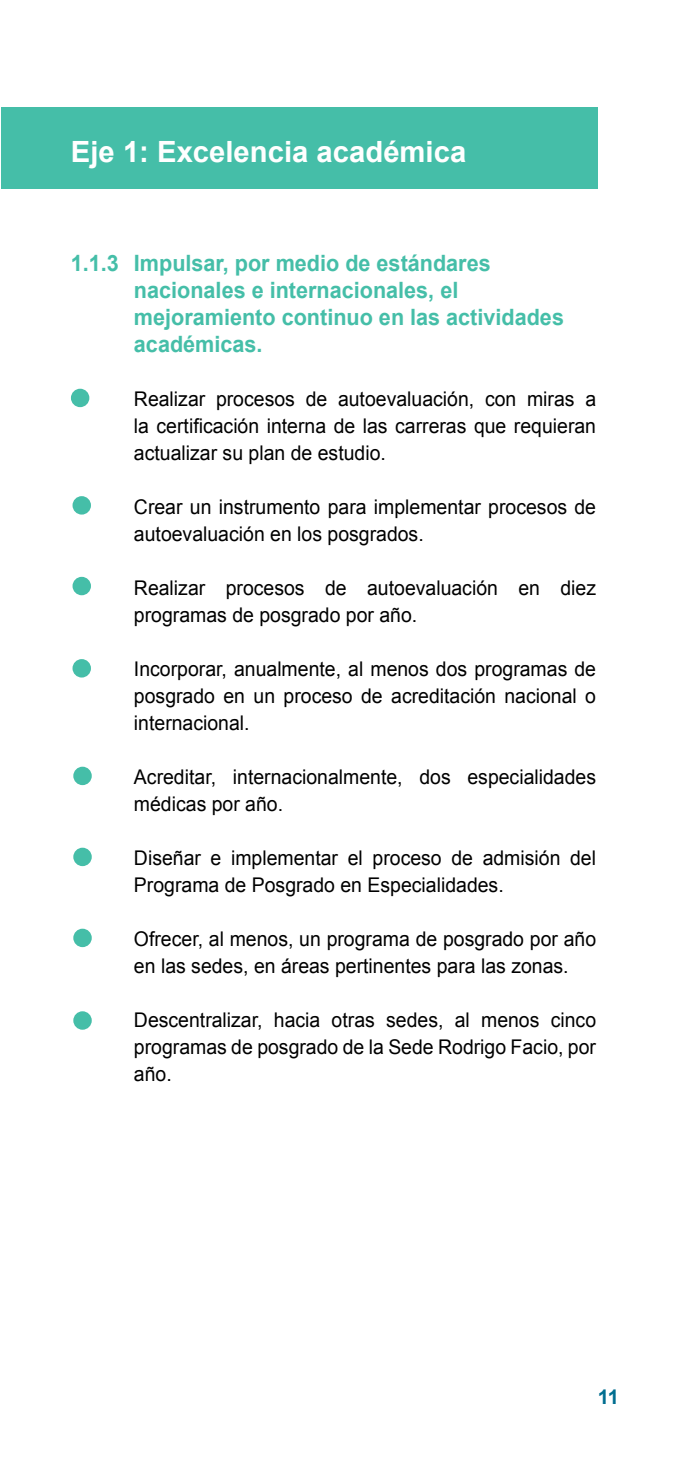
<style>
.page{position:relative;width:689px;height:1458px;background:#fff}
.page>*{position:absolute;margin:0;border:0;box-sizing:border-box;transform-origin:0 0}
.t1{font:700 29.25px "Arial";color:#fff}
.t2{font:700 22.5px/27px "Arial";color:#45bea8;scale:.96 1}
.t3{font:20.25px/27px "Arial";color:#000;scale:.96 1}
.t4{font:700 20.25px "Arial";color:#006e90}
</style>
<div class="page">
<div style="left:1px;top:108px;width:597px;height:81px;background:#45bea8"></div>
<div style="left:71px;top:389px;width:18px;height:18px;background:#45bea8;border-radius:50%"></div>
<div style="left:72px;top:496px;width:19px;height:19px;background:#45bea8;border-radius:50%"></div>
<div style="left:72px;top:577px;width:19px;height:18px;background:#45bea8;border-radius:50%"></div>
<div style="left:72px;top:659px;width:19px;height:19px;background:#45bea8;border-radius:50%"></div>
<div style="left:73px;top:767px;width:19px;height:18px;background:#45bea8;border-radius:50%"></div>
<div style="left:73px;top:848px;width:19px;height:18px;background:#45bea8;border-radius:50%"></div>
<div style="left:73px;top:1011px;width:19px;height:19px;background:#45bea8;border-radius:50%"></div>
<div style="left:73px;top:929px;width:19px;height:18px;background:#45bea8;border-radius:50%"></div>
<h1 class="t1" style="left:71px;top:133px;width:397px">Eje 1: Excelencia académica</h1>
<p class="t2" style="left:134px;top:250px;width:449px;text-indent:-63px">1.1.3 Impulsar, por medio de estándares nacionales e internacionales, el mejoramiento continuo en las actividades académicas.</p>
<p class="t3" style="left:134px;top:385px;width:483px;text-align:justify">Realizar procesos de autoevaluación, con miras a la certificación interna de las carreras que requieran actualizar su plan de estudio.</p>
<p class="t3" style="left:134px;top:493px;width:483px">Crear un instrumento para implementar procesos de autoevaluación en los posgrados.</p>
<p class="t3" style="left:134px;top:574px;width:483px">Realizar procesos de autoevaluación en diez programas de posgrado por año.</p>
<p class="t3" style="left:134px;top:655px;width:483px;text-align:justify">Incorporar, anualmente, al menos dos programas de posgrado en un proceso de acreditación nacional o internacional.</p>
<p class="t3" style="left:134px;top:763px;width:483px">Acreditar, internacionalmente, dos especialidades médicas por año.</p>
<p class="t3" style="left:134px;top:844px;width:483px">Diseñar e implementar el proceso de admisión del<br>Programa de Posgrado en Especialidades.</p>
<p class="t3" style="left:134px;top:925px;width:483px">Ofrecer, al menos, un programa de posgrado por año en las sedes, en áreas pertinentes para las zonas.</p>
<p class="t3" style="left:134px;top:1006px;width:483px;text-align:justify">Descentralizar, hacia otras sedes, al menos cinco programas de posgrado de la Sede Rodrigo Facio, por año.</p>
<p class="t4" style="left:597px;top:1384px;width:23px">11</p>
</div>
